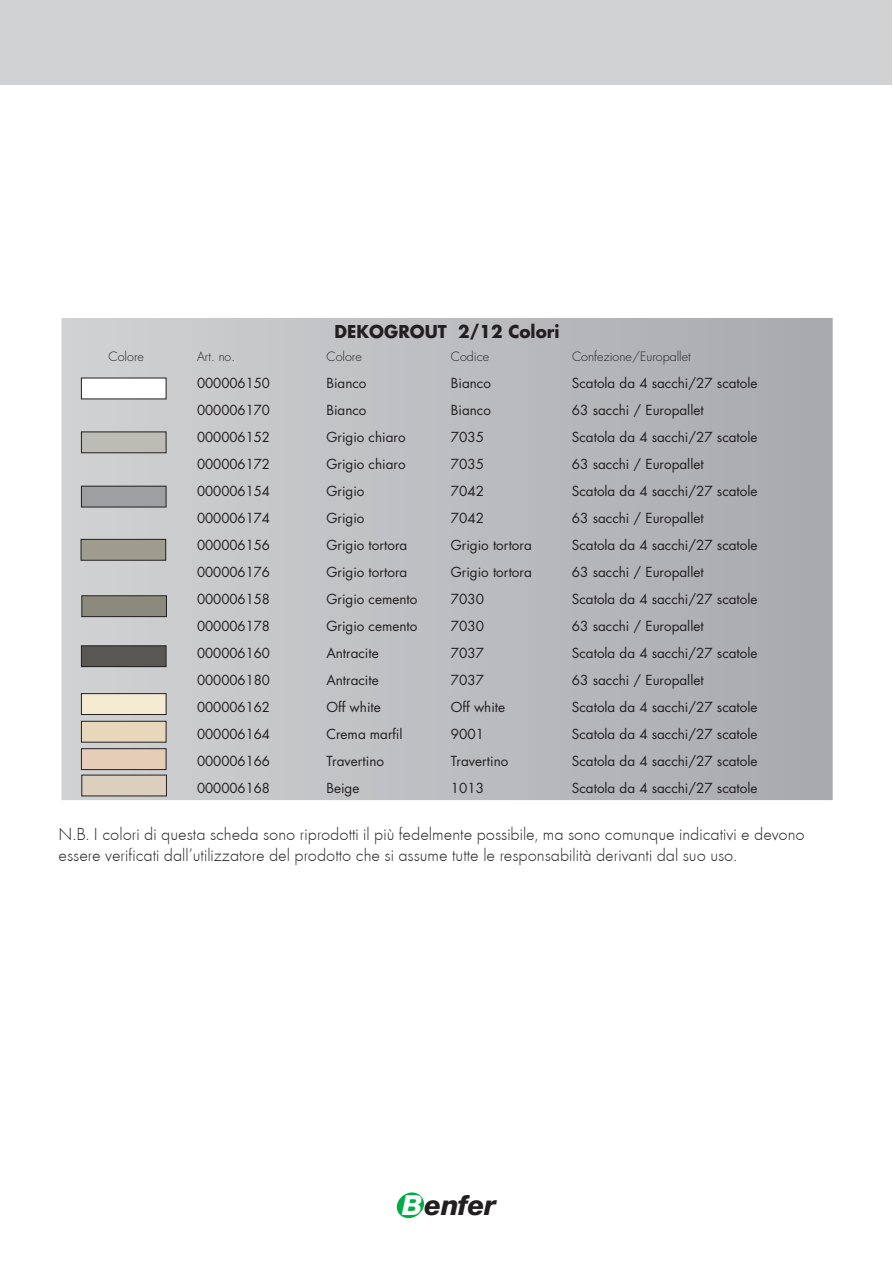
<style>
.page{position:relative;width:893px;height:1263px;background:#fff}
.page>*{position:absolute;margin:0;border:0;box-sizing:border-box;transform-origin:0 0}
.t1{font:italic 800 27.75px "Helvetica Neue";letter-spacing:-.02em;color:#231f20}
.t2{font:18px/21px "Futura T Light";color:#231f20}
.t3{font:700 17.25px "Futura";color:#231f20}
.t4{font:13.5px/27px "Futura";color:#231f20}
.t5{font:300 13.5px/16.2px "Futura";color:#231f20}
.t6{font:300 12.6px "Futura";color:#231f20}
.s1{color:#fff}
</style>
<div class="page">
<svg style="left:396px;top:1192px;width:28px;height:26px"></svg>
<div style="left:0;top:0;width:892px;height:85px;background:#d1d2d4"></div>
<svg style="left:61px;top:318px;width:772px;height:482px;background:#bbbcbf"></svg>
<div style="left:81px;top:378px;width:85px;height:21px;background:#fff"></div>
<div style="left:81px;top:432px;width:85px;height:21px;background:#bcbcb5"></div>
<div style="left:81px;top:432px;width:85px;height:21px;border:1px solid #231f20"></div>
<div style="left:81px;top:486px;width:85px;height:21px;background:#9d9fa2"></div>
<div style="left:81px;top:486px;width:85px;height:21px;border:1px solid #231f20"></div>
<div style="left:81px;top:539px;width:85px;height:21px;background:#9e9d8d"></div>
<div style="left:81px;top:539px;width:85px;height:21px;border:1px solid #231f20"></div>
<div style="left:82px;top:596px;width:84px;height:21px;background:#8c8a7c"></div>
<div style="left:82px;top:595px;width:85px;height:22px;border:1px solid #231f20"></div>
<div style="left:81px;top:646px;width:85px;height:21px;background:#585752"></div>
<div style="left:81px;top:645px;width:85px;height:22px;border:1px solid #231f20"></div>
<div style="left:81px;top:694px;width:85px;height:20px;background:#f5ebd3"></div>
<div style="left:81px;top:693px;width:85px;height:22px;border:1px solid #231f20"></div>
<div style="left:81px;top:721px;width:85px;height:21px;background:#e7d7bb"></div>
<div style="left:81px;top:721px;width:85px;height:21px;border:1px solid #231f20"></div>
<div style="left:81px;top:749px;width:85px;height:21px;background:#e5cdb7"></div>
<div style="left:81px;top:748px;width:85px;height:22px;border:1px solid #231f20"></div>
<div style="left:82px;top:775px;width:84px;height:21px;background:#ddcfbe"></div>
<p class="t3" style="left:335px;top:320px;width:226px">DEKOGROUT 2/12 Colori</p>
<p class="t6" style="left:109px;top:348px;width:37px">Colore</p>
<p class="t6" style="left:197px;top:348px;width:40px">Art. no.</p>
<p class="t6" style="left:326px;top:348px;width:37px">Colore</p>
<p class="t6" style="left:451px;top:348px;width:40px">Codice</p>
<p class="t6" style="left:572px;top:348px;width:120px">Confezione/Europallet</p>
<p class="t4" style="left:197px;top:369px;width:74px;text-align:justify">000006150<br>000006170<br>000006152<br>000006172<br>000006154<br>000006174<br>000006156<br>000006176<br>000006158<br>000006178<br>000006160<br>000006180<br>000006162<br>000006164<br>000006166<br>000006168</p>
<p class="t4" style="left:326px;top:369px;width:93px">Bianco<br>Bianco<br>Grigio chiaro<br>Grigio chiaro<br>Grigio<br>Grigio<br>Grigio tortora<br>Grigio tortora<br>Grigio cemento<br>Grigio cemento<br>Antracite<br>Antracite<br>Off white<br>Crema marfil<br>Travertino<br>Beige</p>
<p class="t4" style="left:451px;top:369px;width:82px">Bianco<br>Bianco<br>7035<br>7035<br>7042<br>7042<br>Grigio tortora<br>Grigio tortora<br>7030<br>7030<br>7037<br>7037<br>Off white<br>9001<br>Travertino<br>1013</p>
<p class="t4" style="left:572px;top:369px;width:187px">Scatola da 4 sacchi/27 scatole<br>63 sacchi / Europallet<br>Scatola da 4 sacchi/27 scatole<br>63 sacchi / Europallet<br>Scatola da 4 sacchi/27 scatole<br>63 sacchi / Europallet<br>Scatola da 4 sacchi/27 scatole<br>63 sacchi / Europallet<br>Scatola da 4 sacchi/27 scatole<br>63 sacchi / Europallet<br>Scatola da 4 sacchi/27 scatole<br>63 sacchi / Europallet<br>Scatola da 4 sacchi/27 scatole<br>Scatola da 4 sacchi/27 scatole<br>Scatola da 4 sacchi/27 scatole<br>Scatola da 4 sacchi/27 scatole</p>
<p class="t5" style="left:64px;top:825px;width:721px">N.B. I colori di questa scheda sono riprodotti il più fedelmente possibile, ma sono comunque indicativi e devono essere verificati dall’utilizzatore del prodotto che si assume tutte le responsabilità derivanti dal suo uso.</p>
<p class="t2" style="left:59px;top:824px;width:748px">N.B. I colori di questa scheda sono riprodotti il più fedelmente possibile, ma sono comunque indicativi e devono essere verificati dall’utilizzatore del prodotto che si assume tutte le responsabilità derivanti dal suo uso.</p>
<h1 class="t1" style="left:402px;top:1189px;width:95px"><span class="s1">B</span>enfer</h1>
</div>
